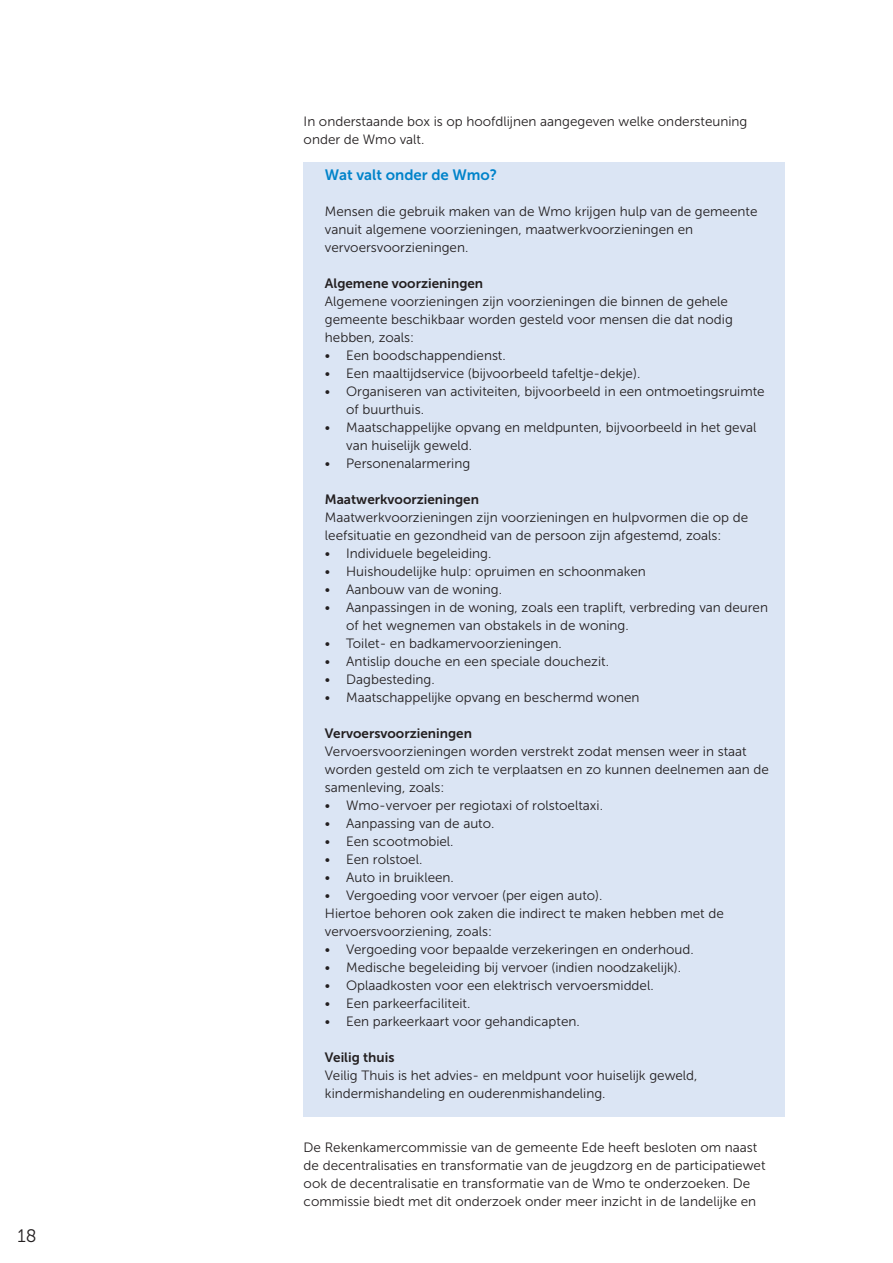
<style>
.page{position:relative;width:893px;height:1263px;background:#fff}
.page>*{position:absolute;margin:0;border:0;box-sizing:border-box;transform-origin:0 0}
.t1{font:18px "Museo Sans 300";color:#231f20}
.t2{font:15px "Museo Sans 700";color:#0083ca}
.Alinea{font:13.5px/18px "Museo Sans 300";color:#231f20}
.Alinea_5{font:13.5px/18px "Museo Sans 300";color:#231f20}
.kader_H7_tab5{font:13.5px "Museo Sans 700";color:#231f20}
</style>
<div class="page">
<div style="left:304px;top:162px;width:481px;height:954px;background:#dbe5f4"></div>
<h1 class="t1" style="left:17px;top:1226px;width:21px">18</h1>
<p class="Alinea" style="left:304px;top:112px;width:445px">In onderstaande box is op hoofdlijnen aangegeven welke ondersteuning onder de Wmo valt.</p>
<h6 class="t2" style="left:325px;top:166px;width:174px">Wat valt onder de Wmo?</h6>
<p class="Alinea_5" style="left:325px;top:202px;width:434px">Mensen die gebruik maken van de Wmo krijgen hulp van de gemeente vanuit algemene voorzieningen, maatwerkvoorzieningen en vervoersvoorzieningen.</p>
<p class="kader_H7_tab5" style="left:325px;top:276px;width:160px">Algemene voorzieningen</p>
<p class="Alinea_5" style="left:325px;top:292px;width:409px">Algemene voorzieningen zijn voorzieningen die binnen de gehele gemeente beschikbaar worden gesteld voor mensen die dat nodig hebben, zoals:</p>
<p class="Alinea" style="left:325px;top:346px;width:182px">• Een boodschappendienst.</p>
<p class="Alinea" style="left:325px;top:364px;width:317px">• Een maaltijdservice (bijvoorbeeld tafeltje-dekje).</p>
<p class="Alinea" style="left:346px;top:382px;width:420px;text-indent:-21px">• Organiseren van activiteiten, bijvoorbeeld in een ontmoetingsruimte of buurthuis.</p>
<p class="Alinea" style="left:346px;top:418px;width:412px;text-indent:-21px">• Maatschappelijke opvang en meldpunten, bijvoorbeeld in het geval van huiselijk geweld.</p>
<p class="Alinea" style="left:325px;top:454px;width:147px">• Personenalarmering</p>
<p class="kader_H7_tab5" style="left:325px;top:492px;width:156px">Maatwerkvoorzieningen</p>
<p class="Alinea_5" style="left:325px;top:508px;width:425px">Maatwerkvoorzieningen zijn voorzieningen en hulpvormen die op de leefsituatie en gezondheid van de persoon zijn afgestemd, zoals:</p>
<p class="Alinea" style="left:325px;top:544px;width:168px">• Individuele begeleiding.</p>
<p class="Alinea" style="left:325px;top:562px;width:322px">• Huishoudelijke hulp: opruimen en schoonmaken</p>
<p class="Alinea" style="left:325px;top:580px;width:179px">• Aanbouw van de woning.</p>
<p class="Alinea" style="left:346px;top:598px;width:423px;text-indent:-21px">• Aanpassingen in de woning, zoals een traplift, verbreding van deuren of het wegnemen van obstakels in de woning.</p>
<p class="Alinea" style="left:325px;top:634px;width:238px">• Toilet- en badkamervoorzieningen.</p>
<p class="Alinea" style="left:325px;top:652px;width:286px">• Antislip douche en een speciale douchezit.</p>
<p class="Alinea" style="left:325px;top:670px;width:111px">• Dagbesteding.</p>
<p class="Alinea" style="left:325px;top:688px;width:316px">• Maatschappelijke opvang en beschermd wonen</p>
<p class="kader_H7_tab5" style="left:325px;top:726px;width:149px">Vervoersvoorzieningen</p>
<p class="Alinea_5" style="left:325px;top:742px;width:445px">Vervoersvoorzieningen worden verstrekt zodat mensen weer in staat worden gesteld om zich te verplaatsen en zo kunnen deelnemen aan de samenleving, zoals:</p>
<p class="Alinea" style="left:325px;top:796px;width:280px">• Wmo-vervoer per regiotaxi of rolstoeltaxi.</p>
<p class="Alinea" style="left:325px;top:814px;width:171px">• Aanpassing van de auto.</p>
<p class="Alinea" style="left:325px;top:832px;width:130px">• Een scootmobiel.</p>
<p class="Alinea" style="left:325px;top:850px;width:99px">• Een rolstoel.</p>
<p class="Alinea" style="left:325px;top:868px;width:131px">• Auto in bruikleen.</p>
<p class="Alinea" style="left:325px;top:886px;width:279px">• Vergoeding voor vervoer (per eigen auto).</p>
<p class="Alinea_5" style="left:325px;top:904px;width:400px">Hiertoe behoren ook zaken die indirect te maken hebben met de vervoersvoorziening, zoals:</p>
<p class="Alinea" style="left:325px;top:940px;width:370px">• Vergoeding voor bepaalde verzekeringen en onderhoud.</p>
<p class="Alinea" style="left:325px;top:958px;width:358px">• Medische begeleiding bij vervoer (indien noodzakelijk).</p>
<p class="Alinea" style="left:325px;top:976px;width:330px">• Oplaadkosten voor een elektrisch vervoersmiddel.</p>
<p class="Alinea" style="left:325px;top:994px;width:147px">• Een parkeerfaciliteit.</p>
<p class="Alinea" style="left:325px;top:1012px;width:256px">• Een parkeerkaart voor gehandicapten.</p>
<p class="kader_H7_tab5" style="left:325px;top:1050px;width:71px">Veilig thuis</p>
<p class="Alinea_5" style="left:325px;top:1066px;width:374px">Veilig Thuis is het advies- en meldpunt voor huiselijk geweld, kindermishandeling en ouderenmishandeling.</p>
<p class="Alinea" style="left:304px;top:1138px;width:463px">De Rekenkamercommissie van de gemeente Ede heeft besloten om naast de decentralisaties en transformatie van de jeugdzorg en de participatiewet ook de decentralisatie en transformatie van de Wmo te onderzoeken. De commissie biedt met dit onderzoek onder meer inzicht in de landelijke en</p>
</div>
